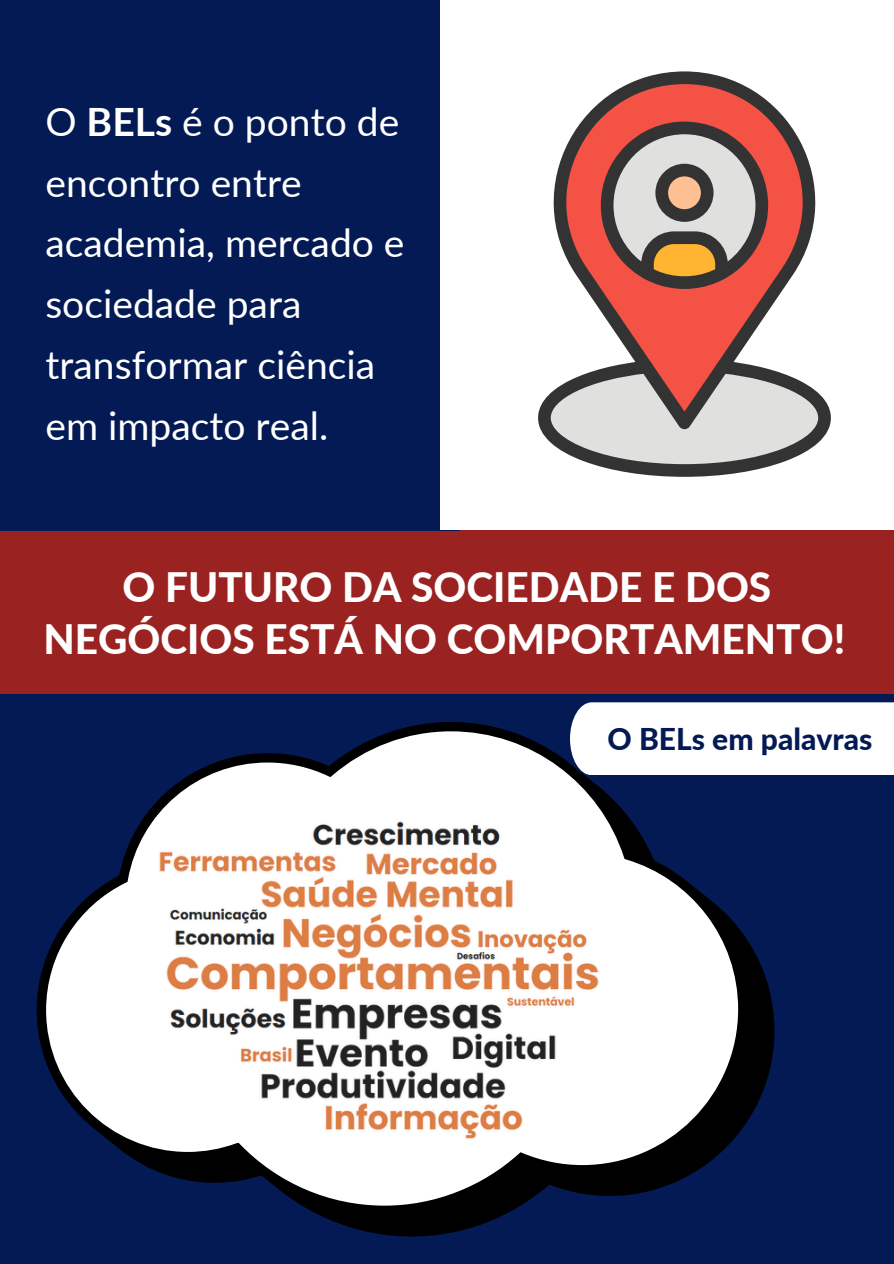
<style>
.page{position:relative;width:894px;height:1264px;background:#fff}
.page>*{position:absolute;margin:0;border:0;box-sizing:border-box;transform-origin:0 0}
.t1{font:800 40.65px/51.8px "Lato";color:#fff;text-align:center}
.t2{font:39px/60.8px "Lato";color:#fff}
.t3{font:800 30px "Lato";color:#031a54}
.s1{font-weight:700}
</style>
<div class="page">
<div style="left:0;top:0;width:893px;height:1263px;background:#9a2221"></div>
<div style="left:0;top:0;width:459px;height:530px;background:#031a54"></div>
<div style="left:440px;top:0;width:453px;height:529px;background:#fff"></div>
<div style="left:0;top:694px;width:893px;height:569px;background:#031a54"></div>
<svg style="left:553px;top:71px;width:262px;height:289px"></svg>
<svg style="left:600px;top:122px;width:168px;height:167px;background:#ae8477"></svg>
<svg style="left:538px;top:360px;width:292px;height:117px"></svg>
<svg style="left:324px;top:943px;width:450px;height:293px"></svg>
<svg style="left:37px;top:722px;width:712px;height:495px"></svg>
<img style="left:157px;top:815px;width:444px;height:326px">
<div style="left:570px;top:702px;width:323px;height:73px;background:#fff"></div>
<p class="t2" style="left:45px;top:90px;width:360px">O <span class="s1">BELs</span> é o ponto de encontro entre academia, mercado e sociedade para transformar ciência em impacto real.</p>
<p class="t1" style="left:43px;top:560px;width:803px">O FUTURO DA SOCIEDADE E DOS<br>NEGÓCIOS ESTÁ NO COMPORTAMENTO!</p>
<p class="t3" style="left:607px;top:720px;width:266px">O BELs em palavras</p>
</div>
